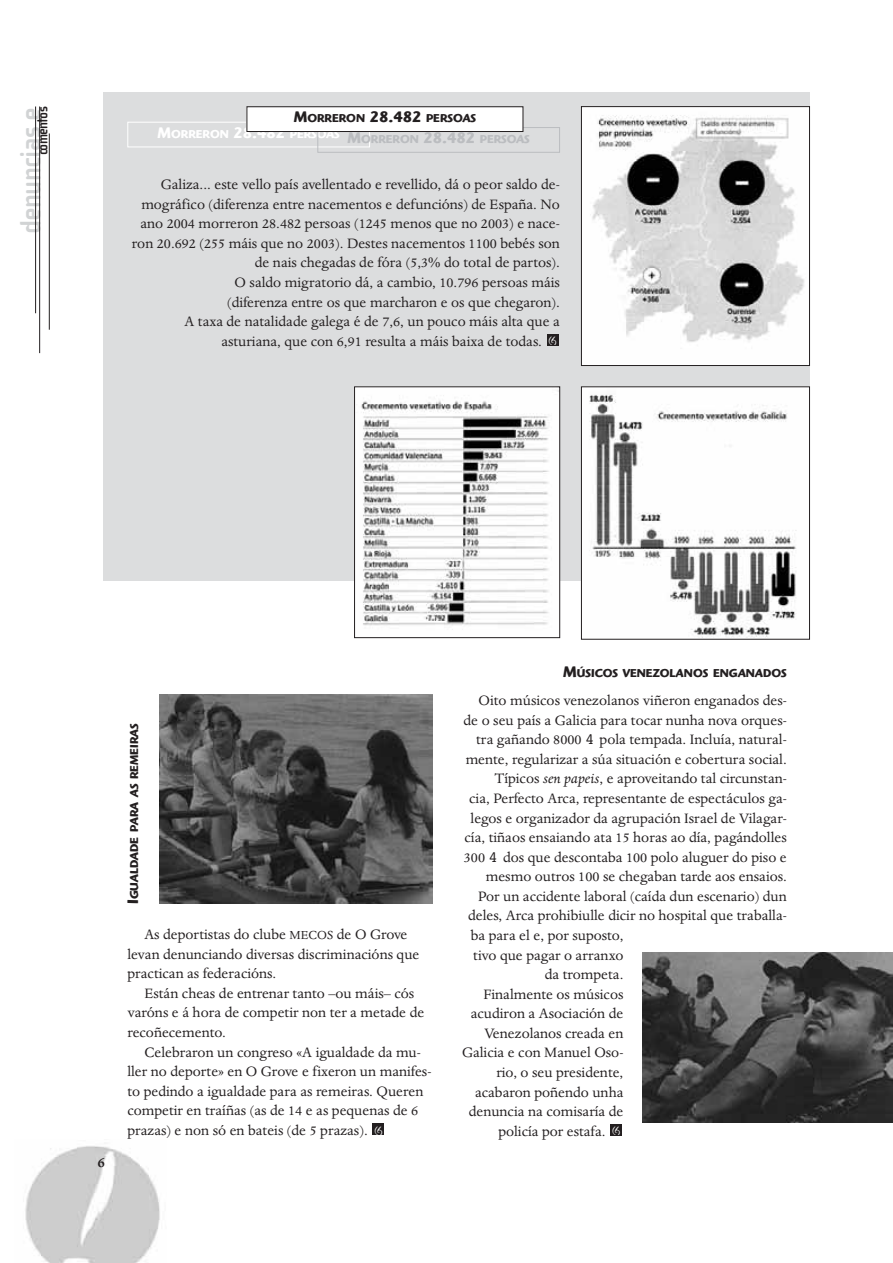
<style>
.page{position:relative;width:893px;height:1263px;background:#fff}
.page>*{position:absolute;margin:0;border:0;box-sizing:border-box;transform-origin:0 0}
.t1{font:700 30px "Cholla Sans";letter-spacing:-.025em;color:#d1d3d4}
.t2{font:500 16.5px "Dante";color:#231f20}
.t3{font:15.75px/19.6px "Dante";color:#231f20}
.t4{font:700 15px "Cholla Sans";letter-spacing:-.05em;color:#231f20}
.t5{font:700 11.85px "Highlander";color:#231f20}
.t6{font:700 11.85px "Highlander";color:#fff}
.s1{font-size:15.75px}
.s2{font-size:15.75px;color:#bbbdc0}
.s3{color:#bbbdc0}
.s4{font-size:13.5px}
.s5{font-family:"Courier"}
.s6{font-style:italic}
</style>
<div class="page">
<div style="left:103px;top:92px;width:706px;height:488px;background:#dcddde"></div>
<img style="left:25px;top:1146px;width:135px;height:117px">
<hr style="left:39px;top:107px;width:1px;height:246px;background:#231f20">
<hr style="left:49px;top:134px;width:1px;height:196px;background:#231f20">
<hr style="left:35px;top:107px;width:1px;height:206px;background:#231f20">
<div style="left:547px;top:334px;width:11px;height:12px;background:#231f20"></div>
<div style="left:127px;top:122px;width:243px;height:25px;border:1px solid #fff"></div>
<div style="left:317px;top:127px;width:243px;height:26px;border:1px solid #bbbdc0"></div>
<div style="left:247px;top:107px;width:276px;height:25px;background:#fff"></div>
<div style="left:246px;top:106px;width:277px;height:26px;border:1px solid #231f20"></div>
<img style="left:583px;top:108px;width:224px;height:256px">
<div style="left:581px;top:106px;width:228px;height:260px;border:1px solid #231f20"></div>
<img style="left:583px;top:389px;width:224px;height:248px">
<img style="left:356px;top:389px;width:202px;height:241px">
<div style="left:354px;top:387px;width:206px;height:251px;border:1px solid #231f20"></div>
<div style="left:373px;top:1124px;width:11px;height:11px;background:#231f20"></div>
<img style="left:160px;top:694px;width:272px;height:210px">
<div style="left:610px;top:1124px;width:12px;height:12px;background:#231f20"></div>
<img style="left:643px;top:953px;width:249px;height:170px">
<p class="t4" style="left:38px;top:155px;width:51px;rotate:-90deg">comentos</p>
<h1 class="t1" style="left:21px;top:234px;width:127px;rotate:-90deg">denuncias e</h1>
<p class="t5" style="left:294px;top:115px;width:184px"><span class="s1">M</span>ORRERON <span class="s1">28.482</span> PERSOAS</p>
<p class="t6" style="left:157px;top:130px;width:374px"><span class="s1">M</span>ORRERON <span class="s1">28.482</span> PERSOAS <span class="s2">M</span><span class="s3">ORRERON</span> <span class="s2">28.482</span> <span class="s3">PERSOAS</span></p>
<p class="t3" style="left:161px;top:176px;width:400px">Galiza... este vello país avellentado e revellido, dá o peor saldo de-</p>
<p class="t3" style="left:141px;top:196px;width:420px">mográfico (diferenza entre nacementos e defuncións) de España. No</p>
<p class="t3" style="left:140px;top:215px;width:421px">ano 2004 morreron 28.482 persoas (1245 menos que no 2003) e nace-</p>
<p class="t3" style="left:132px;top:235px;width:429px">ron 20.692 (255 máis que no 2003). Destes nacementos 1100 bebés son</p>
<p class="t3" style="left:255px;top:254px;width:306px">de nais chegadas de fóra (5,3% do total de partos).</p>
<p class="t3" style="left:234px;top:274px;width:327px">O saldo migratorio dá, a cambio, 10.796 persoas máis</p>
<p class="t3" style="left:227px;top:293px;width:334px">(diferenza entre os que marcharon e os que chegaron).</p>
<p class="t3" style="left:184px;top:313px;width:377px">A taxa de natalidade galega é de 7,6, un pouco máis alta que a</p>
<p class="t3" style="left:221px;top:333px;width:322px">asturiana, que con 6,91 resulta a máis baixa de todas.</p>
<p class="t2" style="left:98px;top:1156px;width:9px">6</p>
<p class="t5" style="left:130px;top:904px;width:182px;rotate:-90deg"><span class="s1">I</span>GUALDADE PARA AS REMEIRAS</p>
<p class="t3" style="left:127px;top:926px;width:293px;text-indent:17px">As deportistas do clube <span class="s4">MECOS</span> de O Grove levan denunciando diversas discriminacións que practican as federacións.</p>
<p class="t3" style="left:127px;top:985px;width:298px;text-indent:17px">Están cheas de entrenar tanto –ou máis– cós varóns e á hora de competir non ter a metade de recoñecemento.</p>
<p class="t3" style="left:127px;top:1043px;width:305px;text-indent:17px">Celebraron un congreso «A igualdade da mu&shy;ller no deporte» en O Grove e fixeron un manifes&shy;to pedindo a igualdade para as remeiras. Queren competir en traíñas (as de 14 e as pequenas de 6 prazas) e non só en bateis (de 5 prazas).</p>
<p class="t5" style="left:563px;top:669px;width:225px"><span class="s1">M</span>ÚSICOS VENEZOLANOS ENGANADOS</p>
<p class="t3" style="left:478px;top:692px;width:310px">Oito músicos venezolanos viñeron enganados des-</p>
<p class="t3" style="left:463px;top:712px;width:325px">de o seu país a Galicia para tocar nunha nova orques-</p>
<p class="t3" style="left:476px;top:731px;width:312px">tra gañando 8000 <span class="s5">4</span> pola tempada. Incluía, natural-</p>
<p class="t3" style="left:465px;top:751px;width:323px">mente, regularizar a súa situación e cobertura social.</p>
<p class="t3" style="left:494px;top:770px;width:294px">Típicos <span class="s6">sen papeis</span>, e aproveitando tal circunstan-</p>
<p class="t3" style="left:469px;top:790px;width:319px">cia, Perfecto Arca, representante de espectáculos ga-</p>
<p class="t3" style="left:470px;top:809px;width:318px">legos e organizador da agrupación Israel de Vilagar-</p>
<p class="t3" style="left:464px;top:829px;width:324px">cía, tiñaos ensaiando ata 15 horas ao día, pagándolles</p>
<p class="t3" style="left:464px;top:849px;width:324px">300 <span class="s5">4</span> dos que descontaba 100 polo aluguer do piso e</p>
<p class="t3" style="left:485px;top:868px;width:302px">mesmo outros 100 se chegaban tarde aos ensaios.</p>
<p class="t3" style="left:478px;top:888px;width:310px">Por un accidente laboral (caída dun escenario) dun</p>
<p class="t3" style="left:468px;top:907px;width:320px">deles, Arca prohibiulle dicir no hospital que traballa-</p>
<p class="t3" style="left:471px;top:927px;width:154px">ba para el e, por suposto,</p>
<p class="t3" style="left:473px;top:946px;width:152px">tivo que pagar o arranxo</p>
<p class="t3" style="left:544px;top:966px;width:80px">da trompeta.</p>
<p class="t3" style="left:483px;top:986px;width:141px">Finalmente os músicos</p>
<p class="t3" style="left:470px;top:1005px;width:154px">acudiron a Asociación de</p>
<p class="t3" style="left:484px;top:1025px;width:140px">Venezolanos creada en</p>
<p class="t3" style="left:462px;top:1044px;width:163px">Galicia e con Manuel Oso-</p>
<p class="t3" style="left:496px;top:1064px;width:128px">rio, o seu presidente,</p>
<p class="t3" style="left:475px;top:1083px;width:150px">acabaron poñendo unha</p>
<p class="t3" style="left:469px;top:1103px;width:156px">denuncia na comisaría de</p>
<p class="t3" style="left:498px;top:1123px;width:109px">policía por estafa.</p>
</div>
